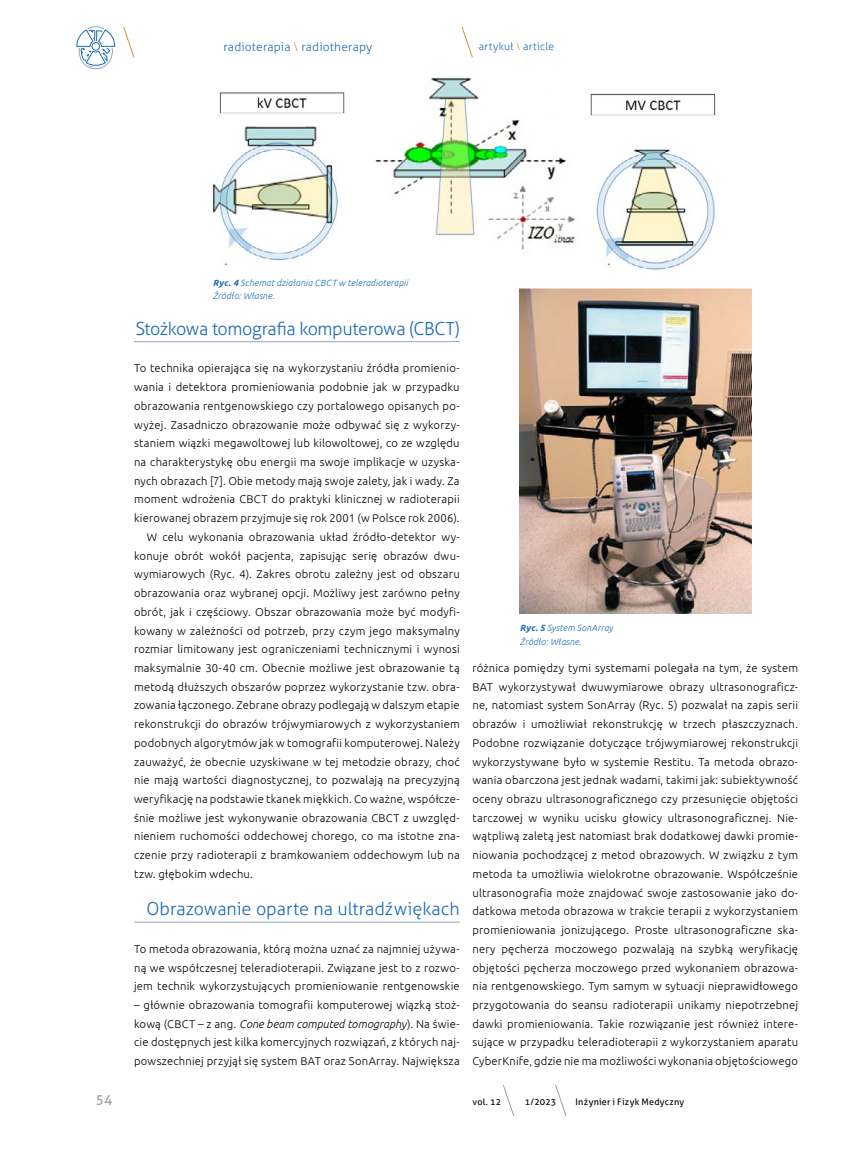
<style>
.page{position:relative;width:862px;height:1149px;background:#fff}
.page>*{position:absolute;margin:0;border:0;box-sizing:border-box;transform-origin:0 0}
.t1{font:300 18px "Aller";letter-spacing:-.01em;color:#1f6cb4}
.t2{font:13.5px "Aller";color:#9d9d9c}
.t3{font:300 12px "Aller";letter-spacing:.015em;color:#1f6cb4}
.t4{font:300 11.25px/18.8px "Ubuntu";letter-spacing:.02em;color:#000;text-align:justify}
.t5{font:300 10.5px "Aller";letter-spacing:.025em;color:#1f6cb4}
.t6{font:italic 300 9px/13.5px "Ubuntu";letter-spacing:.02em;color:#1f6cb4}
.t7{font:9px "Aller";letter-spacing:.025em;color:#000}
.s1{color:#cb9446}
.s2{font-weight:700}
.s3{font-style:italic}
</style>
<div class="page">
<svg style="left:461px;top:26px;width:12px;height:32px"></svg>
<svg style="left:555px;top:1085px;width:11px;height:30px"></svg>
<svg style="left:503px;top:1085px;width:10px;height:30px"></svg>
<svg style="left:76px;top:26px;width:59px;height:43px"></svg>
<div style="left:92px;top:43px;width:7px;height:7px;background:#fff;border-radius:50%"></div>
<div style="left:92px;top:42px;width:8px;height:8px;border:1px solid #1f6cb4;border-radius:50%"></div>
<hr style="left:134px;top:341px;width:325px;height:1px;background:#94a3bc">
<hr style="left:134px;top:921px;width:325px;height:1px;background:#94a3bc">
<img style="left:212px;top:77px;width:504px;height:193px">
<img style="left:519px;top:289px;width:231px;height:324px">
<p class="t3" style="left:223px;top:40px;width:150px">radioterapia <span class="s1">\</span> radiotherapy</p>
<p class="t5" style="left:478px;top:40px;width:77px">artykuł <span class="s1">\</span> article</p>
<p class="t6" style="left:213px;top:275px;width:196px"><span class="s2">Ryc. 4</span> Schemat działania CBCT w teleradioterapii<br>Źródło: Własne.</p>
<h1 class="t1" style="left:135px;top:317px;width:325px">Stożkowa tomografia komputerowa (CBCT)</h1>
<p class="t4" style="left:134px;top:358px;width:327px">To technika opierająca się na wykorzystaniu źródła promienio-</p>
<p class="t4" style="left:134px;top:377px;width:327px">wania i detektora promieniowania podobnie jak w przypadku</p>
<p class="t4" style="left:134px;top:396px;width:327px">obrazowania rentgenowskiego czy portalowego opisanych po-</p>
<p class="t4" style="left:134px;top:415px;width:327px">wyżej. Zasadniczo obrazowanie może odbywać się z wykorzy-</p>
<p class="t4" style="left:134px;top:433px;width:327px">staniem wiązki megawoltowej lub kilowoltowej, co ze względu</p>
<p class="t4" style="left:134px;top:452px;width:327px">na charakterystykę obu energii ma swoje implikacje w uzyska-</p>
<p class="t4" style="left:134px;top:471px;width:327px">nych obrazach [7]. Obie metody mają swoje zalety, jak i wady. Za</p>
<p class="t4" style="left:134px;top:489px;width:327px">moment wdrożenia CBCT do praktyki klinicznej w radioterapii</p>
<p class="t4" style="left:134px;top:508px;width:327px">kierowanej obrazem przyjmuje się rok 2001 (w Polsce rok 2006).</p>
<p class="t4" style="left:147px;top:527px;width:314px">W celu wykonania obrazowania układ źródło-detektor wy-</p>
<p class="t4" style="left:134px;top:545px;width:327px">konuje obrót wokół pacjenta, zapisując serię obrazów dwu-</p>
<p class="t4" style="left:134px;top:564px;width:327px">wymiarowych (Ryc. 4). Zakres obrotu zależny jest od obszaru</p>
<p class="t4" style="left:134px;top:583px;width:327px">obrazowania oraz wybranej opcji. Możliwy jest zarówno pełny</p>
<p class="t4" style="left:134px;top:602px;width:327px">obrót, jak i częściowy. Obszar obrazowania może być modyfi-</p>
<p class="t4" style="left:134px;top:620px;width:327px">kowany w zależności od potrzeb, przy czym jego maksymalny</p>
<p class="t4" style="left:134px;top:639px;width:327px">rozmiar limitowany jest ograniczeniami technicznymi i wynosi</p>
<p class="t4" style="left:134px;top:658px;width:327px">maksymalnie 30-40 cm. Obecnie możliwe jest obrazowanie tą</p>
<p class="t4" style="left:134px;top:676px;width:327px">metodą dłuższych obszarów poprzez wykorzystanie tzw. obra-</p>
<p class="t4" style="left:134px;top:695px;width:327px">zowania łączonego. Zebrane obrazy podlegają w dalszym etapie</p>
<p class="t4" style="left:134px;top:714px;width:327px">rekonstrukcji do obrazów trójwymiarowych z wykorzystaniem</p>
<p class="t4" style="left:134px;top:733px;width:327px">podobnych algorytmów jak w tomografii komputerowej. Należy</p>
<p class="t4" style="left:134px;top:751px;width:327px">zauważyć, że obecnie uzyskiwane w tej metodzie obrazy, choć</p>
<p class="t4" style="left:134px;top:770px;width:327px">nie mają wartości diagnostycznej, to pozwalają na precyzyjną</p>
<p class="t4" style="left:134px;top:789px;width:327px">weryfikację na podstawie tkanek miękkich. Co ważne, współcze-</p>
<p class="t4" style="left:134px;top:807px;width:327px">śnie możliwe jest wykonywanie obrazowania CBCT z uwzględ-</p>
<p class="t4" style="left:134px;top:826px;width:327px">nieniem ruchomości oddechowej chorego, co ma istotne zna-</p>
<p class="t4" style="left:134px;top:845px;width:327px">czenie przy radioterapii z bramkowaniem oddechowym lub na</p>
<p class="t4" style="left:134px;top:864px;width:120px">tzw. głębokim wdechu.</p>
<h1 class="t1" style="left:146px;top:897px;width:314px">Obrazowanie oparte na ultradźwiękach</h1>
<p class="t4" style="left:134px;top:938px;width:327px">To metoda obrazowania, którą można uznać za najmniej używa&shy;ną we współczesnej teleradioterapii. Związane jest to z rozwo&shy;jem technik wykorzystujących promieniowanie rentgenowskie</p>
<p class="t4" style="left:134px;top:994px;width:327px">– głównie obrazowania tomografii komputerowej wiązką stoż&shy;kową (CBCT – z ang. <span class="s3">Cone beam computed tomography</span>). Na świe&shy;cie dostępnych jest kilka komercyjnych rozwiązań, z których naj&shy;powszechniej przyjął się system BAT oraz SonArray. Największa</p>
<p class="t6" style="left:519px;top:620px;width:95px"><span class="s2">Ryc. 5</span> System SonArray<br>Źródło: Własne.</p>
<p class="t4" style="left:472px;top:658px;width:327px">różnica pomiędzy tymi systemami polegała na tym, że system BAT wykorzystywał dwuwymiarowe obrazy ultrasonograficz&shy;ne, natomiast system SonArray (Ryc. 5) pozwalał na zapis serii obrazów i umożliwiał rekonstrukcję w trzech płaszczyznach.<br>Podobne rozwiązanie dotyczące trójwymiarowej rekonstrukcji wykorzystywane było w systemie Restitu. Ta metoda obrazo&shy;wania obarczona jest jednak wadami, takimi jak: subiektywność oceny obrazu ultrasonograficznego czy przesunięcie objętości tarczowej w wyniku ucisku głowicy ultrasonograficznej. Nie&shy;wątpliwą zaletą jest natomiast brak dodatkowej dawki promie&shy;niowania pochodzącej z metod obrazowych. W związku z tym metoda ta umożliwia wielokrotne obrazowanie. Współcześnie ultrasonografia może znajdować swoje zastosowanie jako do&shy;datkowa metoda obrazowa w trakcie terapii z wykorzystaniem promieniowania jonizującego. Proste ultrasonograficzne ska&shy;nery pęcherza moczowego pozwalają na szybką weryfikację objętości pęcherza moczowego przed wykonaniem obrazowa&shy;nia rentgenowskiego. Tym samym w sytuacji nieprawidłowego przygotowania do seansu radioterapii unikamy niepotrzebnej dawki promieniowania. Takie rozwiązanie jest również intere&shy;sujące w przypadku teleradioterapii z wykorzystaniem aparatu CyberKnife, gdzie nie ma możliwości wykonania objętościowego</p>
<p class="t2" style="left:96px;top:1090px;width:18px">54</p>
<p class="t7" style="left:472px;top:1095px;width:30px">vol. 12</p>
<p class="t7" style="left:524px;top:1095px;width:33px">1/2023</p>
<p class="t7" style="left:575px;top:1095px;width:110px">Inżynier i Fizyk Medyczny</p>
</div>
